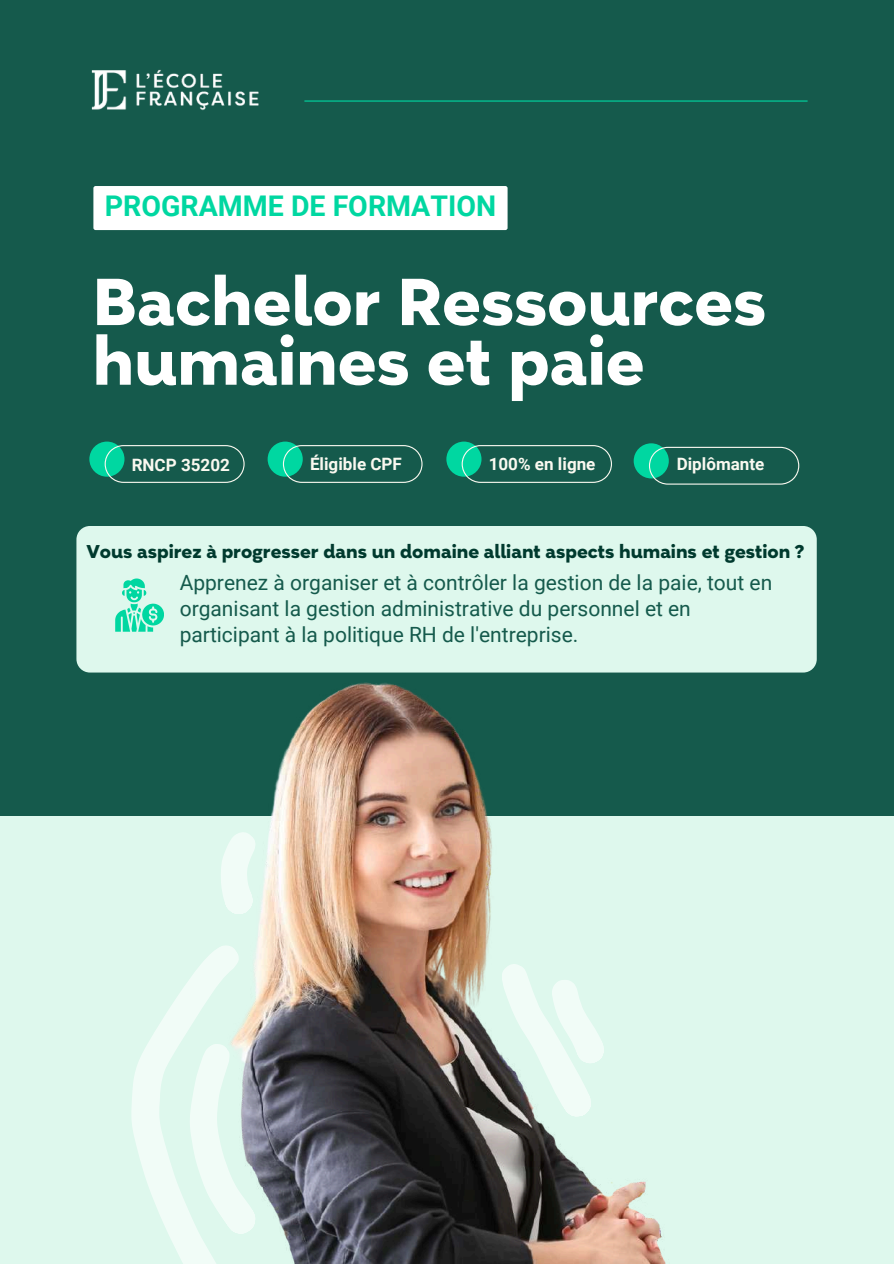
<style>
.page{position:relative;width:894px;height:1264px;background:#fff}
.page>*{position:absolute;margin:0;border:0;box-sizing:border-box;transform-origin:0 0}
.t1{font:800 75.3px/59.7px "Magenos";color:#fff}
.t2{font:700 28.5px "Roboto";color:#00d7a1}
.t3{font:800 21.15px "Magenos";color:#003a2e}
.t4{font:21px/25.8px "Roboto";color:#155a4c}
.t5{font:700 17.1px "Roboto";color:#faf9f0}
</style>
<div class="page">
<div style="left:0;top:0;width:893px;height:1263px;background:#155a4c"></div>
<hr style="left:304px;top:100px;width:503px;height:2px;background:#00d7a1">
<div style="left:89px;top:441px;width:35px;height:35px;background:#00d7a1;border-radius:50%"></div>
<svg style="left:105px;top:445px;width:139px;height:38px"></svg>
<div style="left:267px;top:441px;width:36px;height:35px;background:#00d7a1;border-radius:50%"></div>
<svg style="left:283px;top:445px;width:139px;height:38px"></svg>
<div style="left:446px;top:441px;width:35px;height:35px;background:#00d7a1;border-radius:50%"></div>
<svg style="left:461px;top:445px;width:151px;height:38px"></svg>
<div style="left:633px;top:443px;width:35px;height:35px;background:#00d7a1;border-radius:50%"></div>
<svg style="left:648px;top:447px;width:151px;height:37px"></svg>
<div style="left:76px;top:526px;width:740px;height:146px;background:#def8ed;border-radius:13px"></div>
<div style="left:0;top:815px;width:893px;height:448px;background:#def8ed"></div>
<img style="left:91px;top:69px;width:168px;height:42px">
<div style="left:93px;top:186px;width:414px;height:44px;background:#fff;border-radius:2px"></div>
<svg style="left:221px;top:859px;width:2px;height:34px"></svg>
<svg style="left:131px;top:946px;width:92px;height:317px"></svg>
<img style="left:223px;top:682px;width:445px;height:581px">
<svg style="left:115px;top:578px;width:48px;height:53px"></svg>
<h2 class="t2" style="left:105px;top:190px;width:393px">PROGRAMME DE FORMATION</h2>
<h1 class="t1" style="left:93px;top:275px;width:674px">Bachelor Ressources humaines et paie</h1>
<p class="t5" style="left:132px;top:455px;width:100px">RNCP 35202</p>
<p class="t5" style="left:310px;top:454px;width:93px">Éligible CPF</p>
<p class="t5" style="left:488px;top:454px;width:108px">100% en ligne</p>
<p class="t5" style="left:676px;top:454px;width:89px">Diplômante</p>
<p class="t3" style="left:86px;top:540px;width:718px">Vous aspirez à progresser dans un domaine alliant aspects humains et gestion ?</p>
<p class="t4" style="left:180px;top:570px;width:594px">Apprenez à organiser et à contrôler la gestion de la paie, tout en organisant la gestion administrative du personnel et en participant à la politique RH de l'entreprise.</p>
</div>
